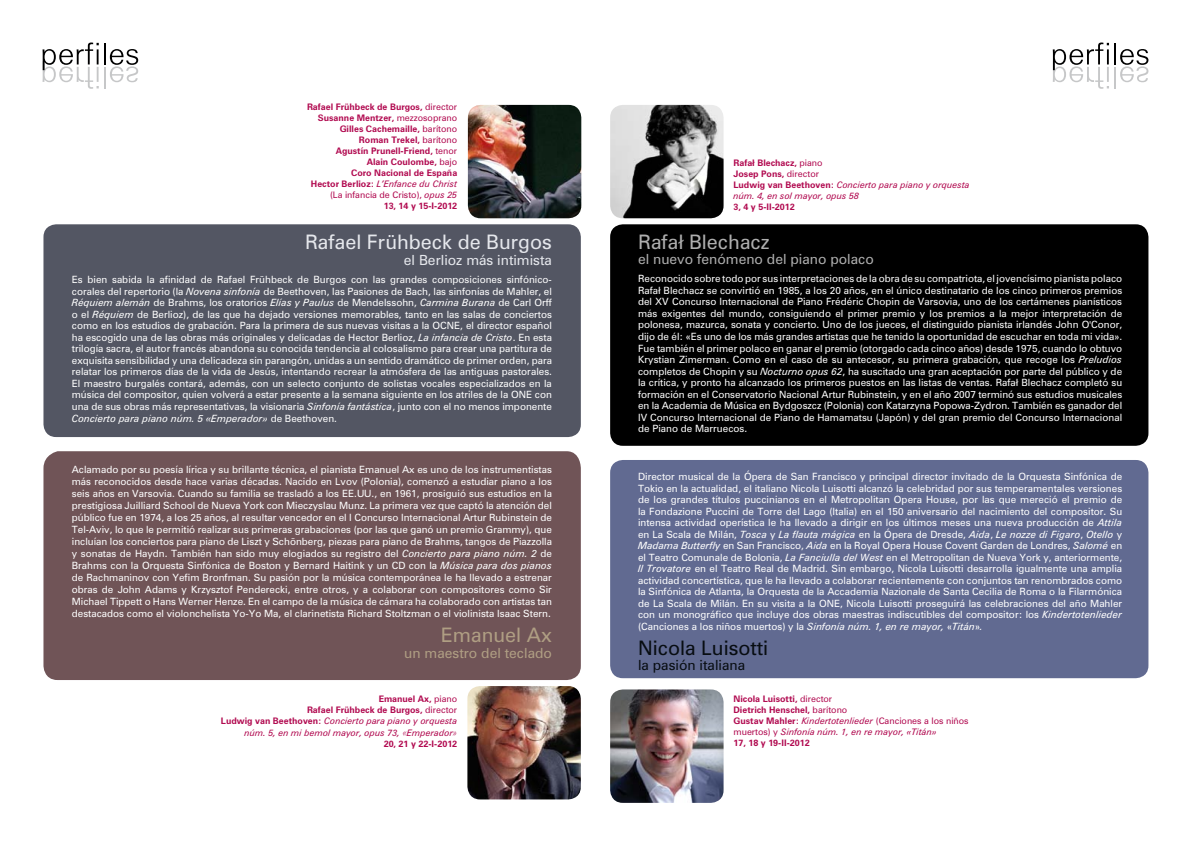
<style>
.page{position:relative;width:1191px;height:842px;background:#fff}
.page>*{position:absolute;margin:0;border:0;box-sizing:border-box;transform-origin:0 0}
.t1{font:20px "Zurich BT";color:#e5e7ec}
.t2{font:20px "Zurich BT";color:#080d12}
.t3{font:20px "Zurich BT";color:#aeaeae}
.t4{font:20px "Zurich BT";color:#af9e83}
.t5{font:14px "Zurich BT";color:#aeaeae}
.t6{font:14px "Zurich BT";color:#e5e7ec}
.t7{font:14px "Zurich BT";color:#af9e83}
.t8{font:14px "Zurich BT";color:#080d12}
.t9{font:10px/11.5px "Zurich BT";color:#fff;text-align:justify}
.t10{font:700 9px/11px "Zurich BT";color:#b10a50;text-align:right}
.t11{font:italic 9px/11px "Zurich BT";color:#b10a50;text-align:right}
.s1{font-weight:400}
.s2{font-weight:400;font-style:italic}
.s3{font-style:italic}
.s4{font-weight:300;font-size:10px}
.s5{font-weight:700;font-style:normal}
</style>
<div class="page">
<hr style="left:104px;top:67px;width:2px;height:21px;background:#c6c7c8">
<svg style="left:43px;top:43px;width:56px;height:46px"></svg>
<hr style="left:104px;top:43px;width:2px;height:21px;background:#000">
<svg style="left:110px;top:49px;width:28px;height:33px"></svg>
<svg style="left:1052px;top:43px;width:96px;height:46px"></svg>
<div style="left:43px;top:451px;width:538px;height:229px;background:#705457"></div>
<div style="left:43px;top:224px;width:538px;height:213px;background:#535663;border-radius:13px"></div>
<img style="left:467px;top:686px;width:114px;height:113px">
<img style="left:610px;top:105px;width:113px;height:113px">
<img style="left:468px;top:105px;width:113px;height:113px">
<div style="left:610px;top:460px;width:538px;height:218px;background:#616a91;border-radius:13px"></div>
<div style="left:610px;top:224px;width:538px;height:222px;background:#000;border-radius:13px"></div>
<img style="left:610px;top:689px;width:113px;height:114px">
<p class="t10" style="left:307px;top:101px;width:152px">Rafael Frühbeck de Burgos, <span class="s1">director<br></span>Susanne Mentzer, <span class="s1">mezzosoprano<br></span>Gilles Cachemaille, <span class="s1">barítono<br></span>Roman Trekel, <span class="s1">barítono<br></span>Agustín Prunell-Friend, <span class="s1">tenor<br></span>Alain Coulombe, <span class="s1">bajo<br></span>Coro Nacional de España<br>Hector Berlioz: <span class="s2">L’Enfance du Christ </span><span class="s1">(La infancia de Cristo),</span> <span class="s2">opus 25<br></span>13, 14 y 15-I-2012</p>
<p class="t1" style="left:305px;top:230px;width:248px">Rafael Frühbeck de Burgos</p>
<p class="t6" style="left:404px;top:252px;width:150px">el Berlioz más intimista</p>
<p class="t9" style="left:72px;top:274px;width:482px">Es bien sabida la afinidad de Rafael Frühbeck de Burgos con las grandes composiciones sinfónico&shy;corales del repertorio (la <span class="s3">Novena sinfonía</span> de Beethoven, las Pasiones de Bach, las sinfonías de Mahler, el <span class="s3">Réquiem alemán</span> de Brahms, los oratorios <span class="s3">Elías y Paulus</span> de Mendelssohn, <span class="s3">Carmina Burana</span> de Carl Orff o el <span class="s3">Réquiem</span> de Berlioz), de las que ha dejado versiones memorables, tanto en las salas de conciertos como en los estudios de grabación. Para la primera de sus nuevas visitas a la OCNE, el director español ha escogido una de las obras más originales y delicadas de Hector Berlioz, <span class="s3">La infancia de Cristo</span>. En esta trilogía sacra, el autor francés abandona su conocida tendencia al colosalismo para crear una partitura de exquisita sensibilidad y una delicadeza sin parangón, unidas a un sentido dramático de primer orden, para relatar los primeros días de la vida de Jesús, intentando recrear la atmósfera de las antiguas pastorales.<br>El maestro burgalés contará, además, con un selecto conjunto de solistas vocales especializados en la música del compositor, quien volverá a estar presente a la semana siguiente en los atriles de la ONE con una de sus obras más representativas, la visionaria <span class="s3">Sinfonía fantástica</span>, junto con el no menos imponente <span class="s3">Concierto para piano núm. 5 «Emperador»</span> de Beethoven.</p>
<p class="t9" style="left:72px;top:463px;width:482px;line-height:12px">Aclamado por su poesía lírica y su brillante técnica, el pianista Emanuel Ax es uno de los instrumentistas más reconocidos desde hace varias décadas. Nacido en Lvov (Polonia), comenzó a estudiar piano a los seis años en Varsovia. Cuando su familia se trasladó a los EE.UU., en 1961, prosiguió sus estudios en la prestigiosa Juilliard School de Nueva York con Mieczyslau Munz. La primera vez que captó la atención del público fue en 1974, a los 25 años, al resultar vencedor en el I Concurso Internacional Artur Rubinstein de Tel-Aviv, lo que le permitió realizar sus primeras grabaciones (por las que ganó un premio Grammy), que incluían los conciertos para piano de Liszt y Schönberg, piezas para piano de Brahms, tangos de Piazzolla y sonatas de Haydn. También han sido muy elogiados su registro del <span class="s3">Concierto para piano núm. 2</span> de Brahms con la Orquesta Sinfónica de Boston y Bernard Haitink y un CD con la <span class="s3">Música para dos pianos </span>de Rachmaninov con Yefim Bronfman. Su pasión por la música contemporánea le ha llevado a estrenar obras de John Adams y Krzysztof Penderecki, entre otros, y a colaborar con compositores como Sir Michael Tippett o Hans Werner Henze. En el campo de la música de cámara ha colaborado con artistas tan destacados como el violonchelista Yo-Yo Ma, el clarinetista Richard Stoltzman o el violinista Isaac Stern.</p>
<p class="t4" style="left:441px;top:622px;width:113px">Emanuel Ax</p>
<p class="t7" style="left:404px;top:644px;width:149px">un maestro del teclado</p>
<p class="t10" style="left:221px;top:693px;width:238px">Emanuel Ax, <span class="s1">piano<br></span>Rafael Frühbeck de Burgos, <span class="s1">director<br></span>Ludwig van Beethoven: <span class="s2">Concierto para piano y orquesta</span></p>
<p class="t11" style="left:244px;top:727px;width:214px">núm. 5, en mi bemol mayor, opus 73, <span class="s4">«</span>Emperador<span class="s4">»<br></span><span class="s5">20, 21 y 22-I-2012</span></p>
<p class="t10" style="left:733px;top:158px;width:238px;text-align:left">Rafał Blechacz, <span class="s1">piano<br></span>Josep Pons, <span class="s1">director<br></span>Ludwig van Beethoven: <span class="s2">Concierto para piano y orquesta núm. 4, en sol mayor, opus 58<br></span>3, 4 y 5-II-2012</p>
<p class="t3" style="left:638px;top:230px;width:133px">Rafał Blechacz</p>
<p class="t5" style="left:638px;top:251px;width:237px">el nuevo fenómeno del piano polaco</p>
<p class="t9" style="left:638px;top:273px;width:486px">Reconocido sobre todo por sus interpretaciones de la obra de su compatriota, el jovencísimo pianista polaco Rafał Blechacz se convirtió en 1985, a los 20 años, en el único destinatario de los cinco primeros premios del XV Concurso Internacional de Piano Frédéric Chopin de Varsovia, uno de los certámenes pianísticos más exigentes del mundo, consiguiendo el primer premio y los premios a la mejor interpretación de polonesa, mazurca, sonata y concierto. Uno de los jueces, el distinguido pianista irlandés John O'Conor, dijo de él: «Es uno de los más grandes artistas que he tenido la oportunidad de escuchar en toda mi vida».<br>Fue también el primer polaco en ganar el premio (otorgado cada cinco años) desde 1975, cuando lo obtuvo Krystian Zimerman. Como en el caso de su antecesor, su primera grabación, que recoge los <span class="s3">Preludios </span>completos de Chopin y su <span class="s3">Nocturno opus 62</span>, ha suscitado una gran aceptación por parte del público y de la crítica, y pronto ha alcanzado los primeros puestos en las listas de ventas. Rafał Blechacz completó su formación en el Conservatorio Nacional Artur Rubinstein, y en el año 2007 terminó sus estudios musicales en la Academia de Música en Bydgoszcz (Polonia) con Katarzyna Popowa-Zydron. También es ganador del IV Concurso Internacional de Piano de Hamamatsu (Japón) y del gran premio del Concurso Internacional de Piano de Marruecos.</p>
<p class="t9" style="left:638px;top:471px;width:486px">Director musical de la Ópera de San Francisco y principal director invitado de la Orquesta Sinfónica de Tokio en la actualidad, el italiano Nicola Luisotti alcanzó la celebridad por sus temperamentales versiones de los grandes títulos puccinianos en el Metropolitan Opera House, por las que mereció el premio de la Fondazione Puccini de Torre del Lago (Italia) en el 150 aniversario del nacimiento del compositor. Su intensa actividad operística le ha llevado a dirigir en los últimos meses una nueva producción de <span class="s3">Attila </span>en La Scala de Milán, <span class="s3">Tosca</span> y <span class="s3">La flauta mágica</span> en la Ópera de Dresde, <span class="s3">Aida</span>, <span class="s3">Le nozze di Figaro</span>, <span class="s3">Otello</span> y <span class="s3">Madama Butterfly</span> en San Francisco, <span class="s3">Aida</span> en la Royal Opera House Covent Garden de Londres, <span class="s3">Salomé</span> en el Teatro Comunale de Bolonia, <span class="s3">La Fanciulla del West</span> en el Metropolitan de Nueva York y, anteriormente, <span class="s3">Il Trovatore</span> en el Teatro Real de Madrid. Sin embargo, Nicola Luisotti desarrolla igualmente una amplia actividad concertística, que le ha llevado a colaborar recientemente con conjuntos tan renombrados como la Sinfónica de Atlanta, la Orquesta de la Accademia Nazionale de Santa Cecilia de Roma o la Filarmónica de La Scala de Milán. En su visita a la ONE, Nicola Luisotti proseguirá las celebraciones del año Mahler con un monográfico que incluye dos obras maestras indiscutibles del compositor: los <span class="s3">Kindertotenlieder </span>(Canciones a los niños muertos) y la <span class="s3">Sinfonía núm. 1, en re mayor,</span> «<span class="s3">Titán</span>»<span class="s3">.</span></p>
<p class="t2" style="left:638px;top:636px;width:132px">Nicola Luisotti</p>
<p class="t8" style="left:638px;top:657px;width:109px">la pasión italiana</p>
<p class="t10" style="left:733px;top:693px;width:237px;text-align:left">Nicola Luisotti, <span class="s1">director<br></span>Dietrich Henschel, <span class="s1">barítono<br></span>Gustav Mahler: <span class="s2">Kindertotenlieder</span> <span class="s1">(Canciones a los niños muertos) y</span> <span class="s2">Sinfonía núm. 1, en re mayor, «Titán»<br></span>17, 18 y 19-II-2012</p>
</div>
